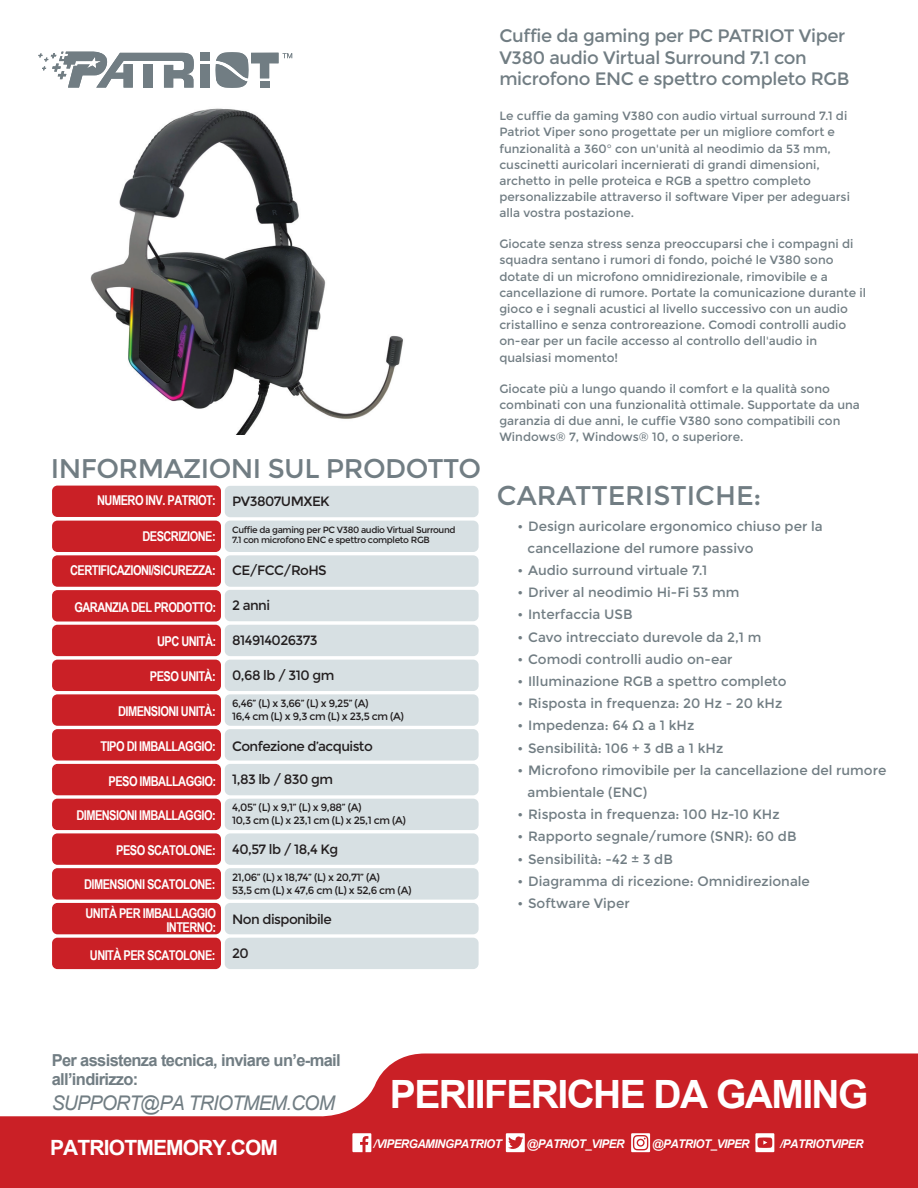
<style>
.page{position:relative;width:918px;height:1188px;background:#fff}
.page>*{position:absolute;margin:0;border:0;box-sizing:border-box;transform-origin:0 0}
.t1{font:700 39px "Arial";letter-spacing:-.04em;color:#fff}
.t2{font:27px "Montserrat";letter-spacing:-.02em;color:#717d83}
.t3{font:27px "Montserrat";color:#717d83}
.t4{font:700 21px "Arial";letter-spacing:-.04em;color:#fff}
.t5{font:italic 20.25px "Arial";letter-spacing:-.04em;color:#717d83}
.t6{font:18px/21.6px "Montserrat";letter-spacing:-.02em;color:#717d83}
.t7{font:700 16.5px/19.8px "Arial";letter-spacing:-.04em;color:#717d83}
.t8{font:13.5px/22.2px "Montserrat";color:#717d83}
.t9{font:700 13.5px/29.5px "Arial Narrow";letter-spacing:-.04em;color:#fff}
.t10{font:13.5px "Montserrat";letter-spacing:-.04em;color:#231f20}
.t11{font:12px/16.2px "Montserrat";color:#717d83}
.t12{font:italic 700 12px "Arial";letter-spacing:-.04em;color:#fff}
.t13{font:10.5px/12.6px "Montserrat";letter-spacing:-.04em;color:#231f20}
.t14{font:9px/10.8px "Montserrat";letter-spacing:-.04em;color:#231f20}
</style>
<div class="page">
<svg style="left:0;top:1054px;width:918px;height:134px;fill:#ca2026"></svg>
<div style="left:200px;top:64px;width:10px;height:24px;background:#717d83"></div>
<div style="left:200px;top:53px;width:10px;height:8px;background:#717d83"></div>
<svg style="left:38px;top:51px;width:156px;height:37px"></svg>
<svg style="left:216px;top:52px;width:76px;height:36px"></svg>
<div style="left:52px;top:521px;width:169px;height:31px;background:#ca2026;border-radius:5px"></div>
<div style="left:52px;top:486px;width:169px;height:31px;background:#ca2026;border-radius:5px"></div>
<div style="left:52px;top:555px;width:169px;height:32px;background:#ca2026;border-radius:5px"></div>
<div style="left:52px;top:590px;width:169px;height:32px;background:#ca2026;border-radius:5px"></div>
<div style="left:52px;top:625px;width:169px;height:31px;background:#ca2026;border-radius:5px"></div>
<div style="left:52px;top:660px;width:169px;height:31px;background:#ca2026;border-radius:5px"></div>
<div style="left:52px;top:694px;width:169px;height:32px;background:#ca2026;border-radius:5px"></div>
<div style="left:52px;top:729px;width:169px;height:32px;background:#ca2026;border-radius:5px"></div>
<div style="left:52px;top:764px;width:169px;height:31px;background:#ca2026;border-radius:5px"></div>
<div style="left:52px;top:799px;width:169px;height:31px;background:#ca2026;border-radius:5px"></div>
<div style="left:52px;top:833px;width:169px;height:32px;background:#ca2026;border-radius:5px"></div>
<div style="left:52px;top:868px;width:169px;height:32px;background:#ca2026;border-radius:5px"></div>
<div style="left:52px;top:903px;width:169px;height:31px;background:#ca2026;border-radius:5px"></div>
<div style="left:225px;top:521px;width:254px;height:31px;background:#d7e0e3;border-radius:5px"></div>
<div style="left:225px;top:486px;width:254px;height:31px;background:#d7e0e3;border-radius:5px"></div>
<div style="left:225px;top:625px;width:254px;height:31px;background:#d7e0e3;border-radius:5px"></div>
<div style="left:225px;top:555px;width:254px;height:32px;background:#d7e0e3;border-radius:5px"></div>
<div style="left:225px;top:660px;width:254px;height:31px;background:#d7e0e3;border-radius:5px"></div>
<div style="left:225px;top:694px;width:254px;height:32px;background:#d7e0e3;border-radius:5px"></div>
<div style="left:225px;top:729px;width:254px;height:32px;background:#d7e0e3;border-radius:5px"></div>
<div style="left:225px;top:764px;width:254px;height:31px;background:#d7e0e3;border-radius:5px"></div>
<div style="left:225px;top:799px;width:254px;height:31px;background:#d7e0e3;border-radius:5px"></div>
<div style="left:225px;top:833px;width:254px;height:32px;background:#d7e0e3;border-radius:5px"></div>
<div style="left:225px;top:868px;width:254px;height:32px;background:#d7e0e3;border-radius:5px"></div>
<div style="left:225px;top:903px;width:254px;height:31px;background:#d7e0e3;border-radius:5px"></div>
<div style="left:225px;top:938px;width:254px;height:31px;background:#d7e0e3;border-radius:5px"></div>
<div style="left:52px;top:938px;width:169px;height:31px;background:#ca2026;border-radius:5px"></div>
<svg style="left:631px;top:1133px;width:19px;height:19px"></svg>
<svg style="left:352px;top:1133px;width:19px;height:19px"></svg>
<svg style="left:755px;top:1133px;width:19px;height:19px"></svg>
<svg style="left:506px;top:1133px;width:19px;height:19px"></svg>
<div style="left:225px;top:590px;width:254px;height:31px;background:#d7e0e3;border-radius:5px"></div>
<img style="left:90px;top:108px;width:313px;height:327px">
<h2 class="t2" style="left:51px;top:453px;width:432px">INFORMAZIONI SUL PRODOTTO</h2>
<p class="t9" style="left:97px;top:485px;width:120px">NUMERO INV. PATRIOT:</p>
<p class="t9" style="left:142px;top:521px;width:75px">DESCRIZIONE:</p>
<p class="t9" style="left:70px;top:555px;width:147px">CERTIFICAZIONI/SICUREZZA:</p>
<p class="t9" style="left:74px;top:592px;width:143px">GARANZIA DEL PRODOTTO:</p>
<p class="t9" style="left:157px;top:626px;width:61px">UPC UNITÀ:</p>
<p class="t9" style="left:150px;top:660px;width:67px">PESO UNITÀ:</p>
<p class="t9" style="left:118px;top:696px;width:99px">DIMENSIONI UNITÀ:</p>
<p class="t9" style="left:101px;top:731px;width:117px">TIPO DI IMBALLAGGIO:</p>
<p class="t9" style="left:109px;top:766px;width:109px">PESO IMBALLAGGIO:</p>
<p class="t9" style="left:76px;top:800px;width:141px">DIMENSIONI IMBALLAGGIO:</p>
<p class="t9" style="left:116px;top:835px;width:101px">PESO SCATOLONE:</p>
<p class="t9" style="left:84px;top:868px;width:133px">DIMENSIONI SCATOLONE:<br>UNITÀ PER IMBALLAGGIO</p>
<p class="t9" style="left:90px;top:912px;width:128px;line-height:28px;text-align:right">INTERNO:<br>UNITÀ PER SCATOLONE:</p>
<p class="t10" style="left:232px;top:494px;width:99px">PV3807UMXEK</p>
<p class="t14" style="left:232px;top:524px;width:225px">Cuffie da gaming per PC V380 audio Virtual Surround<br>7.1 con microfono ENC e spettro completo RGB</p>
<p class="t10" style="left:232px;top:563px;width:96px">CE/FCC/RoHS</p>
<p class="t10" style="left:232px;top:598px;width:40px">2 anni</p>
<p class="t10" style="left:232px;top:633px;width:87px">814914026373</p>
<p class="t10" style="left:232px;top:668px;width:104px">0,68 lb / 310 gm</p>
<p class="t13" style="left:232px;top:698px;width:173px">6,46” (L) x 3,66” (L) x 9,25” (A)<br>16,4 cm (L) x 9,3 cm (L) x 23,5 cm (A)</p>
<p class="t10" style="left:232px;top:738px;width:142px">Confezione d’acquisto</p>
<p class="t10" style="left:232px;top:771px;width:102px">1,83 lb / 830 gm</p>
<p class="t13" style="left:232px;top:801px;width:175px">4,05” (L) x 9,1” (L) x 9,88” (A)<br>10,3 cm (L) x 23,1 cm (L) x 25,1 cm (A)</p>
<p class="t10" style="left:232px;top:841px;width:108px">40,57 lb / 18,4 Kg</p>
<p class="t13" style="left:232px;top:872px;width:181px">21,06” (L) x 18,74” (L) x 20,71” (A)<br>53,5 cm (L) x 47,6 cm (L) x 52,6 cm (A)</p>
<p class="t10" style="left:232px;top:911px;width:101px">Non disponibile</p>
<p class="t10" style="left:232px;top:946px;width:18px">20</p>
<h3 class="t6" style="left:499px;top:25px;width:352px">Cuffie da gaming per PC PATRIOT Viper<br>V380 audio Virtual Surround 7.1 con microfono ENC e spettro completo RGB</h3>
<p class="t11" style="left:499px;top:108px;width:352px">Le cuffie da gaming V380 con audio virtual surround 7.1 di Patriot Viper sono progettate per un migliore comfort e funzionalità a 360° con un'unità al neodimio da 53 mm, cuscinetti auricolari incernierati di grandi dimensioni, archetto in pelle proteica e RGB a spettro completo personalizzabile attraverso il software Viper per adeguarsi alla vostra postazione.</p>
<p class="t11" style="left:499px;top:236px;width:368px">Giocate senza stress senza preoccuparsi che i compagni di squadra sentano i rumori di fondo, poiché le V380 sono dotate di un microfono omnidirezionale, rimovibile e a cancellazione di rumore. Portate la comunicazione durante il gioco e i segnali acustici al livello successivo con un audio cristallino e senza controreazione. Comodi controlli audio on-ear per un facile accesso al controllo dell'audio in qualsiasi momento!</p>
<p class="t11" style="left:499px;top:380px;width:362px">Giocate più a lungo quando il comfort e la qualità sono combinati con una funzionalità ottimale. Supportate da una garanzia di due anni, le cuffie V380 sono compatibili con Windows® 7, Windows® 10, o superiore.</p>
<h2 class="t3" style="left:497px;top:480px;width:266px">CARATTERISTICHE:</h2>
<p class="t8" style="left:528px;top:515px;width:297px;text-indent:-10px">• Design auricolare ergonomico chiuso per la cancellazione del rumore passivo</p>
<p class="t8" style="left:518px;top:559px;width:191px">• Audio surround virtuale 7.1</p>
<p class="t8" style="left:518px;top:582px;width:223px">• Driver al neodimio Hi-Fi 53 mm</p>
<p class="t8" style="left:518px;top:604px;width:116px">• Interfaccia USB</p>
<p class="t8" style="left:518px;top:626px;width:245px">• Cavo intrecciato durevole da 2,1 m</p>
<p class="t8" style="left:518px;top:648px;width:217px">• Comodi controlli audio on-ear</p>
<p class="t8" style="left:518px;top:670px;width:271px">• Illuminazione RGB a spettro completo</p>
<p class="t8" style="left:518px;top:693px;width:266px">• Risposta in frequenza: 20 Hz - 20 kHz</p>
<p class="t8" style="left:518px;top:715px;width:178px">• Impedenza: 64 Ω a 1 kHz</p>
<p class="t8" style="left:518px;top:737px;width:207px">• Sensibilità: 106 + 3 dB a 1 kHz</p>
<p class="t8" style="left:528px;top:759px;width:360px;text-indent:-10px">• Microfono rimovibile per la cancellazione del rumore ambientale (ENC)</p>
<p class="t8" style="left:518px;top:804px;width:264px">• Risposta in frequenza: 100 Hz-10 KHz</p>
<p class="t8" style="left:518px;top:826px;width:280px">• Rapporto segnale/rumore (SNR): 60 dB</p>
<p class="t8" style="left:518px;top:848px;width:157px">• Sensibilità: -42 ± 3 dB</p>
<p class="t8" style="left:518px;top:870px;width:294px">• Diagramma di ricezione: Omnidirezionale</p>
<p class="t8" style="left:518px;top:892px;width:114px">• Software Viper</p>
<h3 class="t7" style="left:52px;top:1050px;width:291px">Per assistenza tecnica, inviare un’e-mail all’indirizzo:</h3>
<h3 class="t5" style="left:52px;top:1089px;width:285px">SUPPORT@PA TRIOTMEM.COM</h3>
<h3 class="t4" style="left:50px;top:1134px;width:230px">PATRIOTMEMORY.COM</h3>
<h1 class="t1" style="left:390px;top:1069px;width:480px">PERIIFERICHE DA GAMING</h1>
<p class="t12" style="left:374px;top:1136px;width:130px">/VIPERGAMINGPATRIOT</p>
<p class="t12" style="left:527px;top:1136px;width:99px">@PATRIOT_VIPER</p>
<p class="t12" style="left:652px;top:1136px;width:99px">@PATRIOT_VIPER</p>
<p class="t12" style="left:780px;top:1136px;width:85px">/PATRIOTVIPER</p>
</div>
